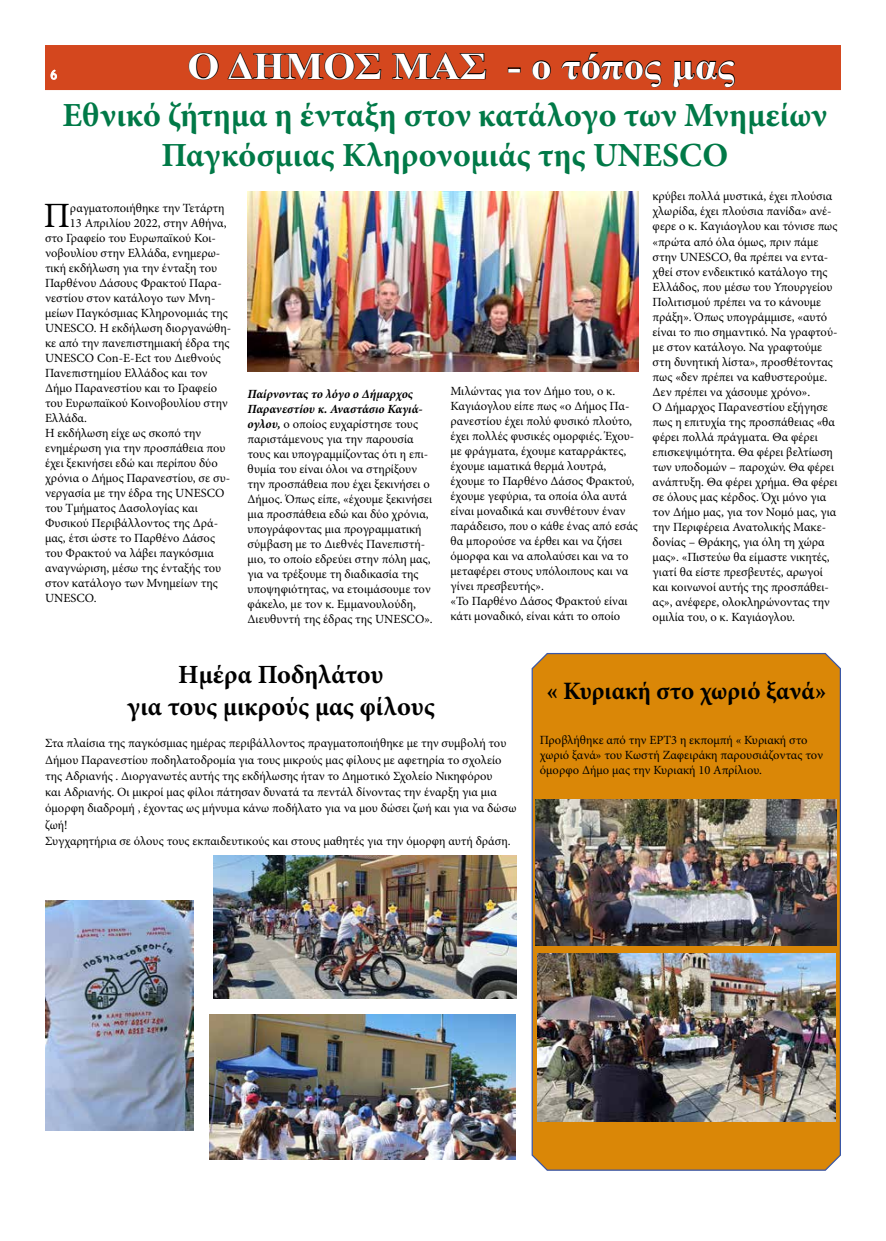
<style>
.page{position:relative;width:886px;height:1241px;background:#fff}
.page>*{position:absolute;margin:0;border:0;box-sizing:border-box;transform-origin:0 0}
.t1{font:700 37.5px "Times New Roman";color:#fff;scale:1.09 1}
.t2{font:35.62px "Minion Pro";color:#000}
.t3{font:700 33.75px/40.5px "Minion Pro";color:#007947;text-align:center}
.t4{font:700 26.25px/31.5px "Minion Pro";color:#000;text-align:center}
.t5{font:700 25px "Minion Pro";letter-spacing:-.005em;color:#000}
.t6{font:12.5px/15px "Minion Pro";color:#000}
.t7{font:12.5px "Trebuchet MS";color:#fff}
.s1{font-weight:700;font-style:italic}
</style>
<div class="page">
<div style="left:45px;top:45px;width:796px;height:45px;background:#d4471e"></div>
<svg style="left:50px;top:69px;width:7px;height:11px"></svg>
<svg style="left:188px;top:53px;width:31px;height:27px"></svg>
<svg style="left:227px;top:52px;width:155px;height:28px"></svg>
<svg style="left:392px;top:52px;width:95px;height:28px"></svg>
<div style="left:508px;top:67px;width:13px;height:5px;border:1px solid #000"></div>
<svg style="left:532px;top:60px;width:19px;height:20px"></svg>
<svg style="left:561px;top:52px;width:101px;height:36px"></svg>
<svg style="left:673px;top:60px;width:62px;height:28px"></svg>
<img style="left:248px;top:191px;width:390px;height:180px">
<img style="left:45px;top:900px;width:148px;height:230px">
<img style="left:214px;top:855px;width:302px;height:143px">
<img style="left:209px;top:1014px;width:307px;height:144px">
<svg style="left:531px;top:652px;width:310px;height:519px;background:#d58811"></svg>
<img style="left:536px;top:799px;width:301px;height:146px">
<img style="left:537px;top:953px;width:298px;height:168px">
<h1 class="t1" style="left:188px;top:40px;width:503px">Ο ΔΗΜΟΣ ΜΑΣ - ο τόπος μας</h1>
<h3 class="t3" style="left:62px;top:94px;width:766px">Εθνικό ζήτημα η ένταξη στον κατάλογο των Μνημείων<br>Παγκόσμιας Κληρονομιάς της UNESCO</h3>
<h2 class="t2" style="left:44px;top:191px;width:28px">Π</h2>
<p class="t6" style="left:70px;top:200px;width:156px">ραγματοποιήθηκε την Τετάρτη</p>
<p class="t7" style="left:50px;top:67px;width:8px">6</p>
<p class="t6" style="left:652px;top:189px;width:187px">κρύβει πολλά μυστικά, έχει πλούσια χλωρίδα, έχει πλούσια πανίδα» ανέ&shy;φερε ο κ. Καγιάογλου και τόνισε πως «πρώτα από όλα όμως, πριν πάμε στην UNESCO, θα πρέπει να εντα&shy;χθεί στον ενδεικτικό κατάλογο της<br>Ελλάδος, που μέσω του Υπουργείου<br>Πολιτισμού πρέπει να το κάνουμε πράξη». Όπως υπογράμμισε, «αυτό είναι το πιο σημαντικό. Να γραφτού&shy;με στον κατάλογο. Να γραφτούμε στη δυνητική λίστα», προσθέτοντας πως «δεν πρέπει να καθυστερούμε.<br>Δεν πρέπει να χάσουμε χρόνο».<br>Ο Δήμαρχος Παρανεστίου εξήγησε πως η επιτυχία της προσπάθειας «θα φέρει πολλά πράγματα. Θα φέρει επισκεψιμότητα. Θα φέρει βελτίωση των υποδομών – παροχών. Θα φέρει ανάπτυξη. Θα φέρει χρήμα. Θα φέρει σε όλους μας κέρδος. Όχι μόνο για τον Δήμο μας, για τον Νομό μας, για την Περιφέρεια Ανατολικής Μακε&shy;δονίας – Θράκης, για όλη τη χώρα μας». «Πιστεύω θα είμαστε νικητές, γιατί θα είστε πρεσβευτές, αρωγοί και κοινωνοί αυτής της προσπάθει&shy;ας», ανέφερε, ολοκληρώνοντας την ομιλία του, ο κ. Καγιάογλου.</p>
<p class="t6" style="left:70px;top:215px;width:158px">13 Απριλίου 2022, στην Αθήνα,</p>
<p class="t6" style="left:45px;top:230px;width:172px">στο Γραφείο του Ευρωπαϊκού Κοι-</p>
<p class="t6" style="left:45px;top:245px;width:177px">νοβουλίου στην Ελλάδα, ενημερω-</p>
<p class="t6" style="left:45px;top:260px;width:174px">τική εκδήλωση για την ένταξη του</p>
<p class="t6" style="left:45px;top:275px;width:178px">Παρθένου Δάσους Φρακτού Παρα-</p>
<p class="t6" style="left:45px;top:290px;width:172px">νεστίου στον κατάλογο των Μνη-</p>
<p class="t6" style="left:45px;top:305px;width:184px">μείων Παγκόσμιας Κληρονομιάς της</p>
<p class="t6" style="left:45px;top:320px;width:188px">UNESCO. Η εκδήλωση διοργανώθη-</p>
<p class="t6" style="left:45px;top:335px;width:186px">κε από την πανεπιστημιακή έδρα της</p>
<p class="t6" style="left:45px;top:350px;width:177px">UNESCO Con-E-Ect του Διεθνούς</p>
<p class="t6" style="left:45px;top:365px;width:164px">Πανεπιστημίου Ελλάδος και τον</p>
<p class="t6" style="left:45px;top:380px;width:174px">Δήμο Παρανεστίου και το Γραφείο</p>
<p class="t6" style="left:45px;top:395px;width:184px">του Ευρωπαϊκού Κοινοβουλίου στην</p>
<p class="t6" style="left:45px;top:410px;width:44px">Ελλάδα.</p>
<p class="t6" style="left:45px;top:425px;width:158px">Η εκδήλωση είχε ως σκοπό την</p>
<p class="t6" style="left:45px;top:440px;width:182px">ενημέρωση για την προσπάθεια που</p>
<p class="t6" style="left:45px;top:455px;width:174px">έχει ξεκινήσει εδώ και περίπου δύο</p>
<p class="t6" style="left:45px;top:470px;width:187px">χρόνια ο Δήμος Παρανεστίου, σε συ-</p>
<p class="t6" style="left:45px;top:485px;width:181px">νεργασία με την έδρα της UNESCO</p>
<p class="t6" style="left:45px;top:500px;width:154px">του Τμήματος Δασολογίας και</p>
<p class="t6" style="left:45px;top:515px;width:175px">Φυσικού Περιβάλλοντος της Δρά-</p>
<p class="t6" style="left:45px;top:530px;width:172px">μας, έτσι ώστε το Παρθένο Δάσος</p>
<p class="t6" style="left:45px;top:545px;width:170px">του Φρακτού να λάβει παγκόσμια</p>
<p class="t6" style="left:45px;top:560px;width:178px">αναγνώριση, μέσω της ένταξής του</p>
<p class="t6" style="left:45px;top:575px;width:174px">στον κατάλογο των Μνημείων της</p>
<p class="t6" style="left:45px;top:590px;width:53px">UNESCO.</p>
<p class="t6" style="left:247px;top:387px;width:187px"><span class="s1">Παίρνοντας το λόγο ο Δήμαρχος Παρανεστίου κ. Αναστάσιο Καγιά&shy;ογλου,</span> ο οποίος ευχαρίστησε τους παριστάμενους για την παρουσία τους και υπογραμμίζοντας ότι η επι&shy;θυμία του είναι όλοι να στηρίξουν την προσπάθεια που έχει ξεκινήσει ο Δήμος. Όπως είπε, «έχουμε ξεκινήσει μια προσπάθεια εδώ και δύο χρόνια, υπογράφοντας μια προγραμματική σύμβαση με το Διεθνές Πανεπιστή&shy;μιο, το οποίο εδρεύει στην πόλη μας, για να τρέξουμε τη διαδικασία της υποψηφιότητας, να ετοιμάσουμε τον φάκελο, με τον κ. Εμμανουλούδη, Διευθυντή της έδρας της UNESCO».</p>
<p class="t6" style="left:450px;top:383px;width:189px">Μιλώντας για τον Δήμο του, ο κ.<br>Καγιάογλου είπε πως «ο Δήμος Πα&shy;ρανεστίου έχει πολύ φυσικό πλούτο, έχει πολλές φυσικές ομορφιές. Έχου&shy;με φράγματα, έχουμε καταρράκτες, έχουμε ιαματικά θερμά λουτρά, έχουμε το Παρθένο Δάσος Φρακτού, έχουμε γεφύρια, τα οποία όλα αυτά είναι μοναδικά και συνθέτουν έναν παράδεισο, που ο κάθε ένας από εσάς θα μπορούσε να έρθει και να ζήσει όμορφα και να απολαύσει και να το μεταφέρει στους υπόλοιπους και να γίνει πρεσβευτής».<br>«Το Παρθένο Δάσος Φρακτού είναι κάτι μοναδικό, είναι κάτι το οποίο</p>
<h3 class="t4" style="left:127px;top:658px;width:309px">Ημέρα Ποδηλάτου<br>για τους μικρούς μας φίλους</h3>
<p class="t6" style="left:45px;top:735px;width:473px;line-height:16.2px">Στα πλαίσια της παγκόσμιας ημέρας περιβάλλοντος πραγματοποιήθηκε με την συμβολή του Δήμου Παρανεστίου ποδηλατοδρομία για τους μικρούς μας φίλους με αφετηρία το σχολείο της Αδριανής . Διοργανωτές αυτής της εκδήλωσης ήταν το Δημοτικό Σχολείο Νικηφόρου<br>και Αδριανής. Οι μικροί μας φίλοι πάτησαν δυνατά τα πεντάλ δίνοντας την έναρξη για μια όμορφη διαδρομή , έχοντας ως μήνυμα κάνω ποδήλατο για να μου δώσει ζωή και για να δώσω ζωή!<br>Συγχαρητήρια σε όλους τους εκπαιδευτικούς και στους μαθητές για την όμορφη αυτή δράση.</p>
<h3 class="t5" style="left:546px;top:673px;width:282px">« Κυριακή στο χωριό ξανά»</h3>
<p class="t6" style="left:540px;top:732px;width:285px">Προβλήθηκε από την ΕΡΤ3 η εκπομπή « Κυριακή στο χωριό ξανά» του Κωστή Ζαφειράκη παρουσιάζοντας τον όμορφο Δήμο μας την Κυριακή 10 Απρίλιου.</p>
</div>
